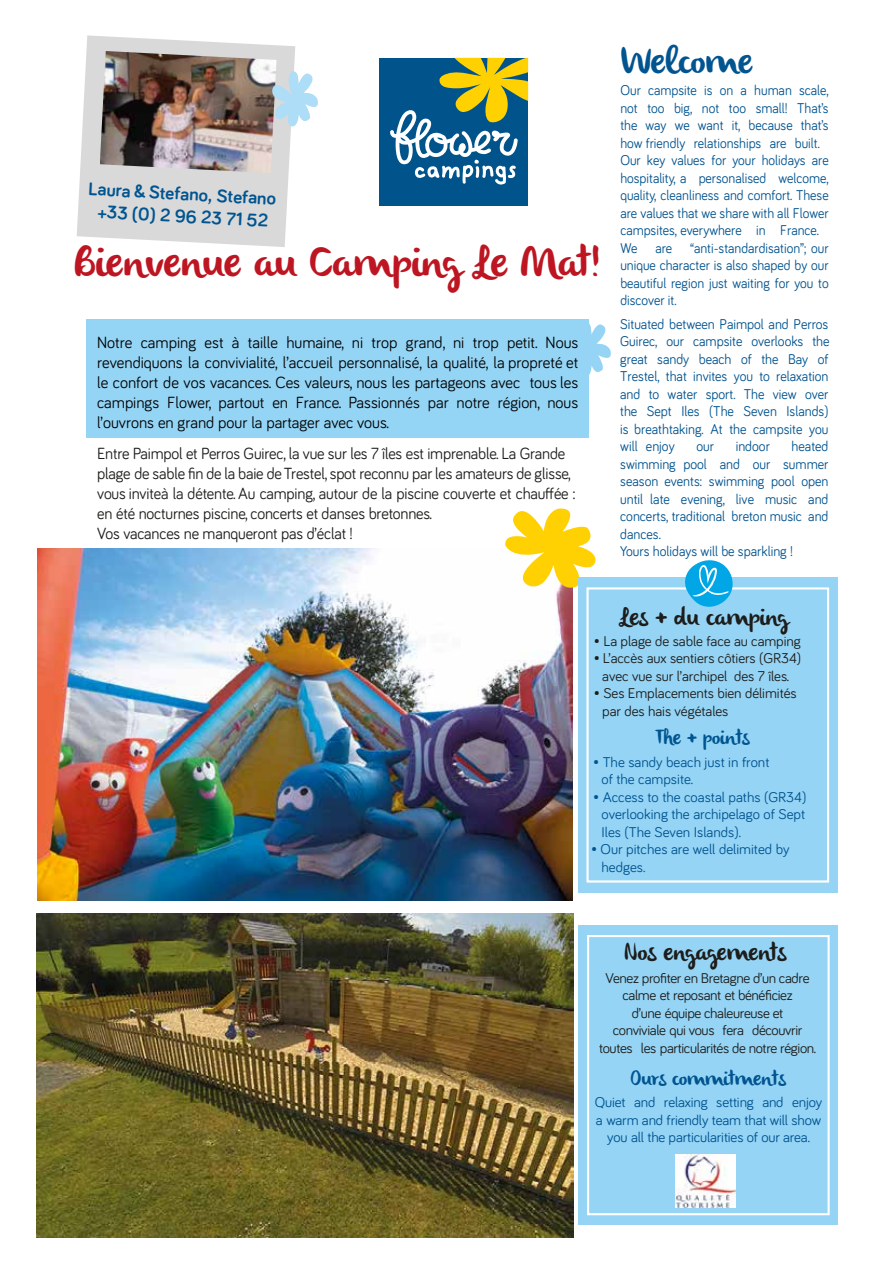
<style>
.page{position:relative;width:893px;height:1263px;background:#fff}
.page>*{position:absolute;margin:0;border:0;box-sizing:border-box;transform-origin:0 0}
.t1{font:43.8px "olivier";color:#bd1622}
.t2{font:37.5px "olivier";color:#005490}
.t3{font:25.05px "olivier";color:#1d1d1b}
.t4{font:20.85px "olivier";color:#005490}
.t5{font:700 18.75px/22.5px "Bariol";color:#005490;text-align:center}
.t6{font:16.65px/20px "Bariol";color:#020304;text-align:justify}
.t7{font:16.65px/20px "Bariol";letter-spacing:-.01em;color:#1d1d1b;scale:.96 1}
.t8{font:14.55px/17.5px "Bariol";color:#00538f;scale:.93 1}
.t9{font:14.55px/17.5px "Bariol";color:#00538f;text-align:justify;scale:.94 1}
.t10{font:14.55px/17.5px "Bariol";color:#00538f}
.t11{font:14.55px/17.5px "Bariol";letter-spacing:-.025em;color:#1d1d1b;text-align:center}
.t12{font:14.55px/17.5px "Bariol";letter-spacing:-.005em;color:#1d1d1b}
</style>
<div class="page">
<img style="left:37px;top:548px;width:536px;height:352px">
<img style="left:36px;top:913px;width:538px;height:324px">
<svg style="left:77px;top:35px;width:218px;height:212px;fill:#d9d9d9"></svg>
<img style="left:100px;top:51px;width:176px;height:122px">
<svg style="left:269px;top:69px;width:49px;height:58px"></svg>
<div style="left:87px;top:320px;width:502px;height:118px;background:#94d4f5"></div>
<svg style="left:589px;top:323px;width:22px;height:52px"></svg>
<div style="left:379px;top:58px;width:149px;height:147px;background:#00548b"></div>
<svg style="left:390px;top:58px;width:138px;height:126px"></svg>
<svg style="left:504px;top:508px;width:92px;height:87px"></svg>
<div style="left:578px;top:577px;width:259px;height:316px;background:#95d4f5"></div>
<div style="left:586px;top:587px;width:243px;height:295px;border:2px solid #fff"></div>
<svg style="left:683px;top:560px;width:51px;height:47px"></svg>
<div style="left:579px;top:925px;width:259px;height:300px;background:#95d4f5"></div>
<div style="left:587px;top:935px;width:243px;height:280px;border:2px solid #fff"></div>
<img style="left:675px;top:1154px;width:60px;height:53px">
<p class="t5" style="left:89px;top:177px;width:189px;rotate:3deg">Laura &amp; Stefano, Stefano +33 (0) 2 96 23 71 52</p>
<h1 class="t1" style="left:74px;top:236px;width:528px">Bienvenue au Camping Le Mat!</h1>
<p class="t6" style="left:97px;top:331px;width:483px">Notre camping est à taille humaine, ni trop grand, ni trop petit. Nous revendiquons la convivialité, l’accueil personnalisé, la qualité, la propreté et le confort de vos vacances. Ces valeurs, nous les partageons avec tous les campings Flower, partout en France. Passionnés par notre région, nous l’ouvrons en grand pour la partager avec vous.</p>
<p class="t7" style="left:97px;top:442px;width:500px">Entre Paimpol et Perros Guirec, la vue sur les 7 îles est imprenable. La Grande plage de sable fin de la baie deTrestel, spot reconnu par les amateurs de glisse, vous inviteà la détente. Au camping, autour de la piscine couverte et chauffée : en été nocturnes piscine, concerts et danses bretonnes.<br>Vos vacances ne manqueront pas d’éclat !</p>
<h2 class="t2" style="left:619px;top:39px;width:135px">Welcome</h2>
<p class="t8" style="left:620px;top:81px;width:226px">Our campsite is on a human scale, not too big, not too small! That’s the way we want it, because that’s how friendly relationships are built.<br>Our key values for your holidays are hospitality, a personalised welcome, quality, cleanliness and comfort. These are values that we share with all Flower campsites, everywhere in France.<br>We are “anti-standardisation”; our unique character is also shaped by our beautiful region just waiting for you to discover it.</p>
<p class="t9" style="left:620px;top:314px;width:224px">Situated between Paimpol and Perros Guirec, our campsite overlooks the great sandy beach of the Bay of Trestel, that invites you to relaxation and to water sport. The view over the Sept Iles (The Seven Islands) is breathtaking. At the campsite you will enjoy</p>
<p class="t9" style="left:620px;top:437px;width:223px;text-align:left;text-indent:171px">heated swimming pool and our summer season events: swimming pool open until late evening, live music and concerts, traditional breton music and dances.<br>Yours holidays will be sparkling !</p>
<p class="t9" style="left:696px;top:437px;width:20px">our</p>
<p class="t9" style="left:736px;top:437px;width:38px">indoor</p>
<h3 class="t3" style="left:619px;top:603px;width:170px">Les + du camping</h3>
<p class="t12" style="left:602px;top:632px;width:200px">La plage de sable face au camping<br>L’accès aux sentiers côtiers (GR34) avec vue sur l’archipel des 7 îles.<br>Ses Emplacements bien délimités par des hais végétales</p>
<p class="t10" style="left:601px;top:752px;width:207px">The sandy beach just in front<br>of the campsite.<br>Access to the coastal paths (GR34) overlooking the archipelago of Sept<br>Iles (The Seven Islands).<br>Our pitches are well delimited by hedges.</p>
<h3 class="t4" style="left:655px;top:725px;width:97px">The + points</h3>
<h3 class="t3" style="left:624px;top:937px;width:164px">Nos engagements</h3>
<p class="t11" style="left:599px;top:969px;width:219px">Venez profiter en Bretagne d’un cadre calme et reposant et bénéficiez<br>d’une équipe chaleureuse et<br>conviviale qui vous fera découvrir toutes les particularités de notre région.</p>
<h3 class="t4" style="left:631px;top:1066px;width:157px">Ours commitments</h3>
<p class="t10" style="left:595px;top:1093px;width:229px;text-align:center">Quiet and relaxing setting and enjoy a warm and friendly team that will show you all the particularities of our area.</p>
</div>
